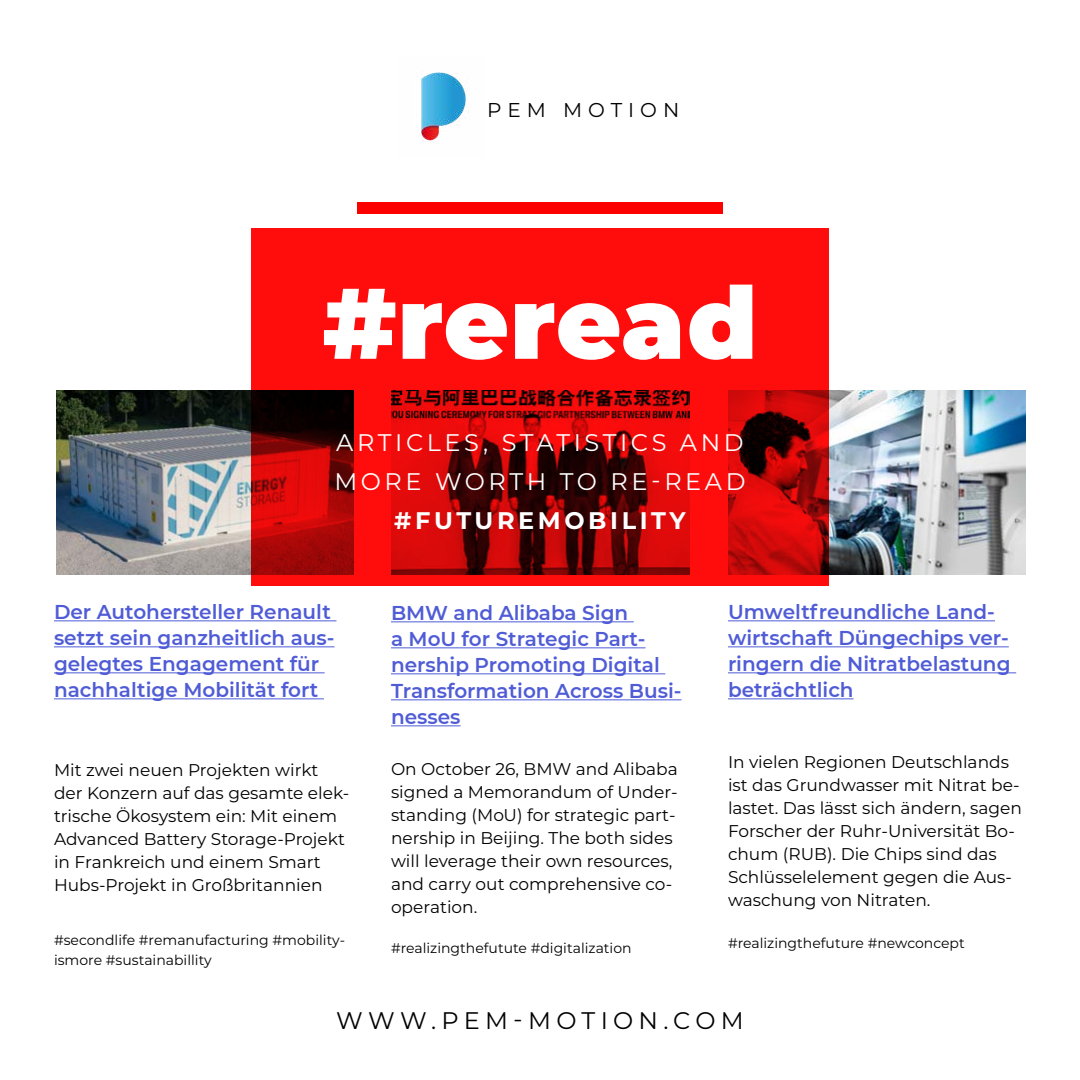
<style>
.page{position:relative;width:1080px;height:1080px;background:#fff}
.page>*{position:absolute;margin:0;border:0;box-sizing:border-box;transform-origin:0 0}
.t1{font:900 100px "Montserrat";letter-spacing:.005em;color:#fff}
.t2{font:24px/39px "Montserrat";letter-spacing:.15em;color:#fff}
.t3{font:24px "Montserrat";letter-spacing:.22em;color:#000}
.t4{font:700 24px "Montserrat";letter-spacing:.15em;color:#fff}
.t5{font:600 20px/26px "Montserrat";color:#4f5cd6}
.t6{font:20px "Montserrat";letter-spacing:.3em;color:#000}
.t7{font:17px/23px "Montserrat";color:#000}
.t8{font:14px/20px "Montserrat";color:#000}
</style>
<div class="page">
<img style="left:56px;top:391px;width:195px;height:184px">
<img style="left:829px;top:390px;width:197px;height:185px">
<hr style="left:54px;top:620px;width:282px;height:1px;background:#4f5cd6">
<hr style="left:54px;top:646px;width:281px;height:1px;background:#4f5cd6">
<hr style="left:54px;top:672px;width:271px;height:1px;background:#4f5cd6">
<hr style="left:54px;top:698px;width:270px;height:1px;background:#4f5cd6">
<hr style="left:391px;top:621px;width:243px;height:1px;background:#4f5cd6">
<hr style="left:391px;top:647px;width:255px;height:1px;background:#4f5cd6">
<hr style="left:391px;top:673px;width:274px;height:1px;background:#4f5cd6">
<hr style="left:391px;top:699px;width:290px;height:1px;background:#4f5cd6">
<hr style="left:391px;top:725px;width:70px;height:1px;background:#4f5cd6">
<hr style="left:728px;top:620px;width:267px;height:1px;background:#4f5cd6">
<hr style="left:728px;top:646px;width:281px;height:1px;background:#4f5cd6">
<hr style="left:728px;top:672px;width:288px;height:1px;background:#4f5cd6">
<hr style="left:728px;top:698px;width:126px;height:1px;background:#4f5cd6">
<div style="left:357px;top:202px;width:366px;height:12px;background:#f00"></div>
<img style="left:420px;top:72px;width:49px;height:70px">
<svg style="left:251px;top:228px;width:578px;height:358px;background:#d00a0a"></svg>
<p class="t6" style="left:487px;top:96px;width:194px">PEM MOTION</p>
<h1 class="t1" style="left:323px;top:248px;width:436px">#reread</h1>
<h2 class="t2" style="left:334px;top:422px;width:413px">ARTICLES, STATISTICS AND<br>MORE WORTH TO RE-READ</h2>
<h2 class="t4" style="left:394px;top:503px;width:293px">#FUTUREMOBILITY</h2>
<p class="t5" style="left:54px;top:598px;width:282px">Der Autohersteller Renault setzt sein ganzheitlich aus&shy;gelegtes Engagement für nachhaltige Mobilität fort</p>
<p class="t7" style="left:54px;top:757px;width:297px">Mit zwei neuen Projekten wirkt der Konzern auf das gesamte elek&shy;trische Ökosystem ein: Mit einem<br>Advanced Battery Storage-Projekt in Frankreich und einem Smart<br>Hubs-Projekt in Großbritannien</p>
<p class="t8" style="left:54px;top:929px;width:293px">#secondlife #remanufacturing #mobility&shy;ismore #sustainabillity</p>
<p class="t5" style="left:391px;top:599px;width:292px">BMW and Alibaba Sign<br>a MoU for Strategic Part&shy;nership Promoting Digital<br>Transformation Across Busi&shy;nesses</p>
<p class="t7" style="left:391px;top:757px;width:288px">On October 26, BMW and Alibaba signed a Memorandum of Under&shy;standing (MoU) for strategic part&shy;nership in Beijing. The both sides will leverage their own resources, and carry out comprehensive co&shy;operation.</p>
<p class="t8" style="left:391px;top:937px;width:242px">#realizingthefutute #digitalization</p>
<p class="t5" style="left:728px;top:598px;width:284px">Umweltfreundliche Land&shy;wirtschaft Düngechips ver&shy;ringern die Nitratbelastung beträchtlich</p>
<p class="t7" style="left:728px;top:750px;width:296px">In vielen Regionen Deutschlands ist das Grundwasser mit Nitrat be&shy;lastet. Das lässt sich ändern, sagen<br>Forscher der Ruhr-Universität Bo&shy;chum (RUB). Die Chips sind das<br>Schlüsselelement gegen die Aus&shy;waschung von Nitraten.</p>
<p class="t8" style="left:728px;top:932px;width:238px">#realizingthefuture #newconcept</p>
<h2 class="t3" style="left:336px;top:1004px;width:409px">WWW.PEM-MOTION.COM</h2>
</div>
